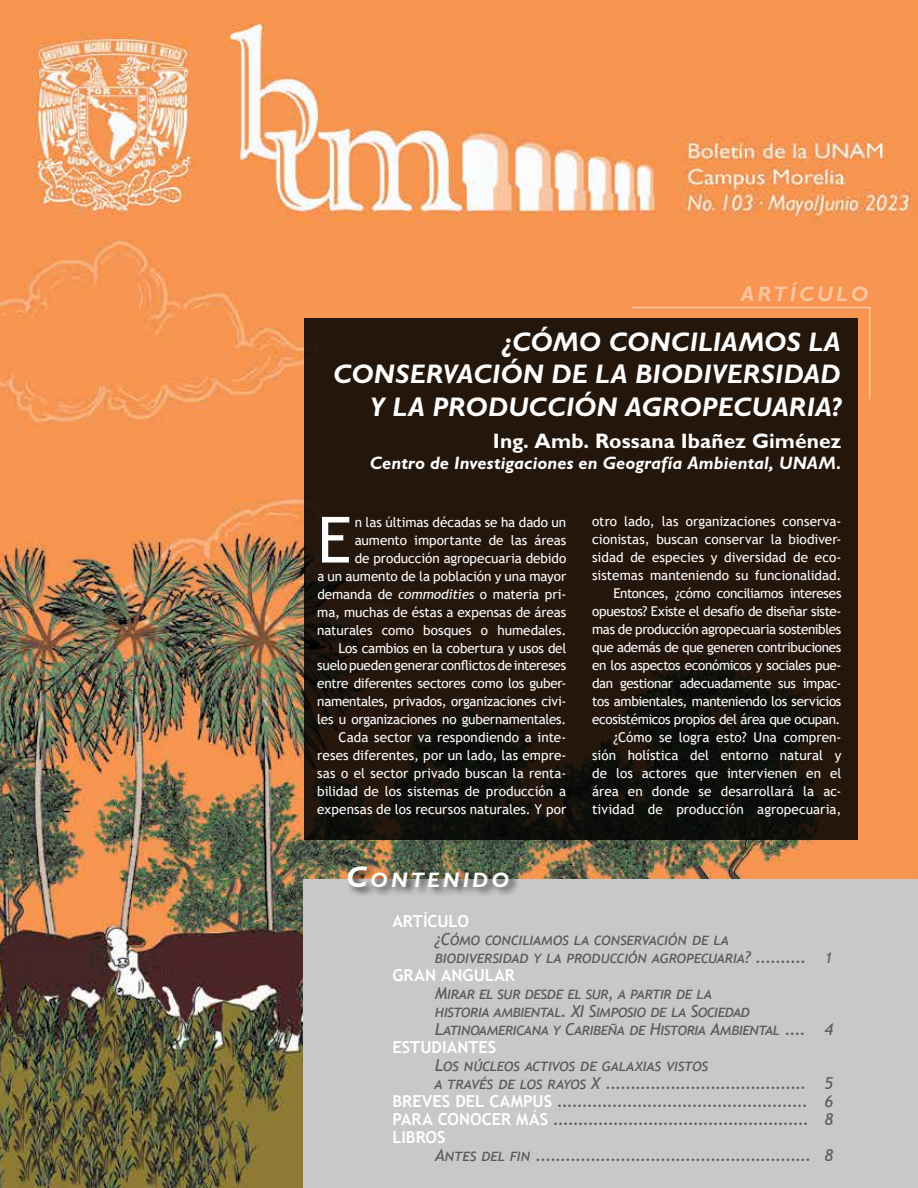
<style>
.page{position:relative;width:918px;height:1188px;background:#fff}
.page>*{position:absolute;margin:0;border:0;box-sizing:border-box;transform-origin:0 0}
.t1{font:63.75px "Trebuchet MS";color:#fff}
.t2{font:italic 700 27px "Gill Sans Std";letter-spacing:.005em;color:#fff}
.t3{font:700 21px "Gill Sans Std";letter-spacing:.005em;color:#fff}
.t4{font:italic 700 21px "Gill Sans Std";letter-spacing:.145em;color:#fff}
.t5{font:italic 700 21px "Gill Sans Std";letter-spacing:.145em;color:#fac6a0}
.t6{font:italic 700 18px "Gill Sans Std";letter-spacing:.005em;color:#fff}
.t7{font:italic 16.5px/18px "Trebuchet MS";letter-spacing:-.01em;color:#58595b}
.t8{font:700 16.5px "Trebuchet MS";color:#fff}
.t9{font:13.5px/18px "Trebuchet MS";letter-spacing:-.01em;color:#fff;text-align:right}
.s1{font-style:italic}
.s2{font-size:30px}
.s3{font-size:15px}
.s4{font-weight:700;font-style:normal;color:#fff}
</style>
<div class="page">
<img style="left:0;top:0;width:918px;height:1188px">
<svg style="left:305px;top:318px;width:553px;height:522px;background:#20140b"></svg>
<svg style="left:631px;top:306px;width:240px;height:95px;background:#472b18"></svg>
<div style="left:304px;top:880px;width:614px;height:308px;background:#c7c8ca"></div>
<div style="left:345px;top:862px;width:175px;height:36px;background:#000;opacity:.75"></div>
<h3 class="t5" style="left:741px;top:282px;width:129px">ARTÍCULO</h3>
<h2 class="t2" style="left:503px;top:326px;width:227px">¿CÓMO CONCILIAM</h2>
<h2 class="t2" style="left:764px;top:326px;width:76px">OS LA</h2>
<h2 class="t2" style="left:333px;top:359px;width:509px">CONSERVACIÓN DE LA BIODIVERSIDAD</h2>
<h2 class="t2" style="left:370px;top:391px;width:156px">Y LA PRODUCCI</h2>
<h2 class="t2" style="left:574px;top:391px;width:178px">ÓN AGROPECUA</h2>
<h2 class="t2" style="left:789px;top:391px;width:53px">RIA?</h2>
<h3 class="t3" style="left:493px;top:428px;width:350px">Ing. Amb. Rossana Ibañez Giménez</h3>
<h3 class="t6" style="left:370px;top:453px;width:473px">CENTRO DE INVESTIGACIONES EN GEOGRAFÍA AMBIENTAL, UNAM.</h3>
<p class="t9" style="left:317px;top:513px;width:251px">n las últimas décadas se ha dado un aumento importante de las áreas<br>de producción agropecuaria debido<br>a un aumento de la población y una mayor demanda de <span class="s1">commodities</span> o materia pri&shy;ma, muchas de éstas a expensas de áreas naturales como bosques o humedales.<br>Los cambios en la cobertura y usos del suelo pueden generar conflictos de intereses entre diferentes sectores como los guber&shy;namentales, privados, organizaciones civi&shy;les u organizaciones no gubernamentales.<br>Cada sector va respondiendo a inte&shy;reses diferentes, por un lado, las empre&shy;sas o el sector privado buscan la renta&shy;bilidad de los sistemas de producción a expensas de los recursos naturales. Y por</p>
<p class="t9" style="left:592px;top:513px;width:251px">otro lado, las organizaciones conserva&shy;cionistas, buscan conservar la biodiver&shy;sidad de especies y diversidad de eco&shy;sistemas manteniendo su funcionalidad.<br>Entonces, ¿cómo conciliamos intereses opuestos? Existe el desafío de diseñar siste&shy;mas de producción agropecuaria sostenibles que además de que generen contribuciones en los aspectos económicos y sociales pue&shy;dan gestionar adecuadamente sus impac&shy;tos ambientales, manteniendo los servicios ecosistémicos propios del área que ocupan. ¿Cómo se logra esto? Una compren&shy;sión holística del entorno natural y de los actores que intervienen en el área en donde se desarrollará la ac&shy;tividad de producción agropecuaria,</p>
<h1 class="t1" style="left:317px;top:500px;width:36px">E</h1>
<h3 class="t4" style="left:346px;top:867px;width:165px"><span class="s2">C</span>ONTENIDO</h3>
<p class="t8" style="left:392px;top:911px;width:78px">ARTÍCULO</p>
<p class="t7" style="left:435px;top:930px;width:296px">¿Cómo conciliamos la conservación de la</p>
<p class="t7" style="left:435px;top:948px;width:399px">biodiversidad y la producción agropecuaria? .......... <span class="s3">1</span></p>
<p class="t8" style="left:392px;top:965px;width:124px">GRAN ANGULAR</p>
<p class="t7" style="left:435px;top:984px;width:400px">Mirar el sur desde el sur, a partir de la<br>historia ambiental. XI Simposio de la Sociedad<br>Latinoamericana y Caribeña de Historia Ambiental .... 4</p>
<p class="t8" style="left:392px;top:1037px;width:105px">ESTUDIANTES</p>
<p class="t7" style="left:435px;top:1056px;width:275px">Los núcleos activos de galaxias vistos</p>
<p class="t7" style="left:435px;top:1074px;width:400px">a través de los rayos X ........................................ 5</p>
<p class="t7" style="left:392px;top:1092px;width:442px"><span class="s4">BREVES DEL CAMPUS</span> .................................................. 6</p>
<p class="t7" style="left:392px;top:1110px;width:442px"><span class="s4">PARA CONOCER MÁS</span> ................................................... 8</p>
<p class="t8" style="left:392px;top:1127px;width:55px">LIBROS</p>
<p class="t7" style="left:435px;top:1146px;width:400px">Antes del fin ....................................................... 8</p>
</div>
